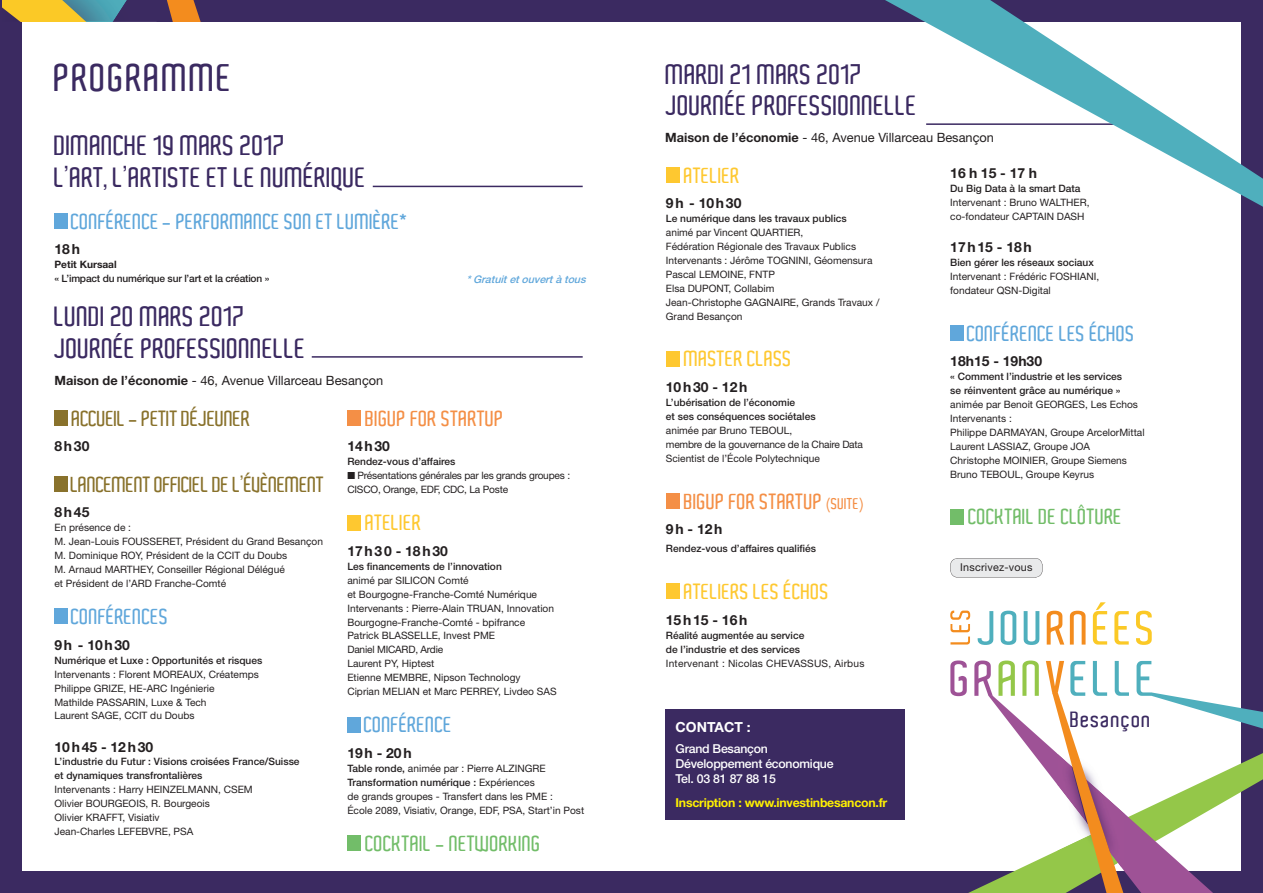
<style>
.page{position:relative;width:1263px;height:893px;background:#fff}
.page>*{position:absolute;margin:0;border:0;box-sizing:border-box;transform-origin:0 0}
.t1{font:600 37.5px "Aldo";letter-spacing:.04em;color:#3b2a61}
.t2{font:600 27.15px/31.7px "Aldo";color:#3b2a61}
.t3{font:600 21.45px "Aldo";letter-spacing:.04em;color:#3b2a61}
.t4{font:600 21px "Aldo";color:#60a7db}
.t5{font:600 21px "Aldo";letter-spacing:-.025em;color:#89722c}
.t6{font:600 21px "Aldo";color:#fec830}
.t7{font:600 21px "Aldo";color:#f48f46}
.t8{font:600 21px "Aldo";color:#72bd69}
.t9{font:700 13.95px "Helvetica Neue";color:#231f20}
.t10{font:700 13.95px "Helvetica Neue";color:#fff}
.t11{font:12.75px "Helvetica Neue";color:#231f20}
.t12{font:500 12.3px/15px "Helvetica Neue";letter-spacing:-.02em;color:#fff}
.t13{font:700 12.3px "Helvetica Neue";letter-spacing:-.02em;color:#fff101}
.t14{font:10.8px "Helvetica Neue";letter-spacing:.02em;color:#231f20}
.t15{font:italic 500 10.5px "Helvetica Neue";color:#60a7db}
.t16{font:10.2px/14px "Helvetica Neue";color:#231f20}
.t17{font:500 10.2px/14px "Helvetica Neue";color:#231f20}
.t18{font:10.2px/14px "Helvetica Neue";letter-spacing:-.02em;color:#231f20}
.t19{font:500 10.2px "Helvetica Neue";letter-spacing:-.02em;color:#231f20}
.t20{font:10.2px "Helvetica Neue";letter-spacing:.02em;color:#231f20}
.t21{font:700 10.2px "Helvetica Neue";color:#231f20}
.s1{font-weight:700}
.s2{font-weight:500}
.s3{font-size:15px}
</style>
<div class="page">
<div style="left:0;top:872px;width:1263px;height:21px;background:#3b2a61"></div>
<div style="left:0;top:0;width:1263px;height:21px;background:#3b2a61"></div>
<div style="left:0;top:17px;width:21px;height:870px;background:#3b2a61"></div>
<div style="left:1242px;top:0;width:21px;height:893px;background:#3b2a61"></div>
<svg style="left:950px;top:558px;width:92px;height:19px;background:#e5e5e6"></svg>
<div style="left:54px;top:410px;width:14px;height:15px;background:#89722c"></div>
<div style="left:54px;top:476px;width:14px;height:16px;background:#89722c"></div>
<div style="left:54px;top:608px;width:14px;height:16px;background:#60a7db"></div>
<div style="left:347px;top:410px;width:14px;height:15px;background:#f48f46"></div>
<div style="left:347px;top:515px;width:14px;height:15px;background:#fec830"></div>
<div style="left:347px;top:717px;width:14px;height:15px;background:#60a7db"></div>
<div style="left:347px;top:836px;width:14px;height:15px;background:#72bd69"></div>
<div style="left:54px;top:213px;width:14px;height:16px;background:#60a7db"></div>
<div style="left:666px;top:493px;width:13px;height:16px;background:#f48f46"></div>
<div style="left:666px;top:584px;width:13px;height:15px;background:#fec830"></div>
<div style="left:950px;top:509px;width:13px;height:15px;background:#72bd69"></div>
<svg style="left:312px;top:356px;width:271px;height:2px"></svg>
<svg style="left:373px;top:186px;width:210px;height:1px"></svg>
<svg style="left:2px;top:0;width:296px;height:22px"></svg>
<svg style="left:978px;top:611px;width:15px;height:34px"></svg>
<svg style="left:1001px;top:611px;width:15px;height:34px"></svg>
<svg style="left:1024px;top:611px;width:15px;height:34px"></svg>
<svg style="left:1047px;top:611px;width:17px;height:34px"></svg>
<svg style="left:1070px;top:611px;width:15px;height:34px"></svg>
<svg style="left:1093px;top:602px;width:14px;height:43px"></svg>
<svg style="left:1114px;top:611px;width:15px;height:34px"></svg>
<svg style="left:1136px;top:611px;width:16px;height:34px"></svg>
<svg style="left:950px;top:611px;width:20px;height:33px"></svg>
<svg style="left:950px;top:660px;width:313px;height:233px"></svg>
<div style="left:665px;top:709px;width:240px;height:110px;background:#3b2a61"></div>
<svg style="left:658px;top:0;width:605px;height:378px"></svg>
<h1 class="t1" style="left:55px;top:57px;width:179px">PROGRAMME</h1>
<h2 class="t2" style="left:54px;top:130px;width:313px">DIMANCHE 19 MARS 2017<br>L’ART, L’ARTISTE ET LE NUMÉRIQUE</h2>
<h3 class="t4" style="left:71px;top:209px;width:338px">CONFÉRENCE - PERFORMANCE SON ET LUMIÈRE*</h3>
<h3 class="t9" style="left:54px;top:241px;width:27px">18 h</h3>
<p class="t21" style="left:54px;top:258px;width:64px">Petit Kursaal</p>
<p class="t19" style="left:54px;top:272px;width:216px">« L’impact du numérique sur l’art et la création »</p>
<h2 class="t2" style="left:54px;top:301px;width:253px">LUNDI 20 MARS 2017<br>JOURNÉE PROFESSIONNELLE</h2>
<p class="t11" style="left:54px;top:373px;width:330px"><span class="s1">Maison de l’économie</span> - 46, Avenue Villarceau Besançon</p>
<p class="t15" style="left:466px;top:272px;width:124px">*Gratuitetouvertàtous</p>
<h3 class="t5" style="left:72px;top:406px;width:180px">ACCUEIL - PETIT DÉJEUNER</h3>
<h3 class="t9" style="left:54px;top:438px;width:36px">8 h 30</h3>
<h3 class="t5" style="left:71px;top:472px;width:255px">LANCEMENT OFFICIEL DE L’ÉVÈNEMENT</h3>
<h3 class="t9" style="left:54px;top:504px;width:36px">8 h 45</h3>
<p class="t16" style="left:54px;top:520px;width:270px">En présence de :<br>M. Jean-Louis FOUSSERET, Président du Grand Besançon M. Dominique ROY, Président de la CCIT du Doubs<br>M. Arnaud MARTHEY, Conseiller Régional Délégué<br>et Président de l’ARD Franche-Comté</p>
<h3 class="t4" style="left:71px;top:605px;width:99px">CONFÉRENCES</h3>
<h3 class="t9" style="left:54px;top:636px;width:77px">9 h - 10 h 30</h3>
<p class="t17" style="left:54px;top:653px;width:209px">Numérique et Luxe : Opportunités et risques</p>
<p class="t16" style="left:54px;top:667px;width:206px">Intervenants : Florent MOREAUX, Créatemps Philippe GRIZE, HE-ARC Ingénierie<br>Mathilde PASSARIN, Luxe &amp; Tech<br>Laurent SAGE, CCIT du Doubs</p>
<h3 class="t9" style="left:54px;top:738px;width:100px">10 h 45 - 12 h 30</h3>
<p class="t17" style="left:54px;top:755px;width:247px">L’industrie du Futur : Visions croisées France/Suisse et dynamiques transfrontalières</p>
<p class="t16" style="left:54px;top:782px;width:200px">Intervenants : Harry HEINZELMANN, CSEM<br>Olivier BOURGEOIS, R. Bourgeois<br>Olivier KRAFFT, Visiativ<br>Jean-Charles LEFEBVRE, PSA</p>
<h3 class="t7" style="left:366px;top:406px;width:140px">BIGUP FOR STARTUP</h3>
<h3 class="t9" style="left:347px;top:438px;width:44px">14 h 30</h3>
<p class="t17" style="left:347px;top:454px;width:110px">Rendez-vous d’affaires</p>
<p class="t18" style="left:347px;top:468px;width:224px">■ Présentations générales par les grands groupes :<br>CISCO, Orange, EDF, CDC, La Poste</p>
<h3 class="t6" style="left:366px;top:511px;width:58px">ATELIER</h3>
<h3 class="t9" style="left:347px;top:542px;width:102px">17 h 3 0 - 18 h 30</h3>
<p class="t17" style="left:347px;top:559px;width:156px">Les financements de l’innovation</p>
<p class="t16" style="left:347px;top:573px;width:211px">animé par SILICON Comté<br>et Bourgogne-Franche-Comté Numérique Intervenants : Pierre-Alain TRUAN, Innovation Bourgogne-Franche-Comté - bpifrance Patrick BLASSELLE, Invest PME<br>Daniel MICARD, Ardie<br>Laurent PY, Hiptest<br>Etienne MEMBRE, Nipson Technology<br>Ciprian MELIAN et Marc PERREY, Livdeo SAS</p>
<h3 class="t4" style="left:364px;top:713px;width:90px">CONFÉRENCE</h3>
<h3 class="t9" style="left:347px;top:745px;width:66px">19 h - 20 h</h3>
<p class="t16" style="left:347px;top:761px;width:238px"><span class="s2">Table ronde,</span> animée par : Pierre ALZINGRE <span class="s2">Transformation numérique :</span> Expériences<br>de grands groupes - Transfert dans les PME :<br>École 2089, Visiativ, Orange, EDF, PSA, Start’in Post</p>
<h3 class="t8" style="left:366px;top:832px;width:177px">COCKTAIL - NETWORKING</h3>
<h2 class="t2" style="left:666px;top:59px;width:253px">MARDI 21 MARS 2017<br>JOURNÉE PROFESSIONNELLE</h2>
<p class="t11" style="left:665px;top:130px;width:330px"><span class="s1">Maison de l’économie</span> - 46, Avenue Villarceau Besançon</p>
<h3 class="t6" style="left:684px;top:163px;width:58px">ATELIER</h3>
<h3 class="t9" style="left:666px;top:195px;width:77px">9 h - 10 h 30</h3>
<p class="t17" style="left:666px;top:212px;width:182px">Le numérique dans les travaux publics</p>
<p class="t16" style="left:666px;top:225px;width:215px">animé par Vincent QUARTIER,<br>Fédération Régionale des Travaux Publics<br>Intervenants : Jérôme TOGNINI, Géomensura<br>Pascal LEMOINE, FNTP<br>Elsa DUPONT, Collabim<br>Jean-Christophe GAGNAIRE, Grands Travaux /<br>Grand Besançon</p>
<h3 class="t6" style="left:684px;top:347px;width:110px">MASTER CLASS</h3>
<h3 class="t9" style="left:666px;top:379px;width:83px">10 h 30 - 12 h</h3>
<p class="t17" style="left:666px;top:395px;width:151px">L’ubérisation de l’économie<br>et ses conséquences sociétales</p>
<p class="t16" style="left:666px;top:423px;width:199px">animée par Bruno TEBOUL,<br>membre de la gouvernance de la Chaire Data<br>Scientist de l’École Polytechnique</p>
<h3 class="t7" style="left:684px;top:489px;width:181px">BIGUP FOR STARTUP <span class="s3">(SUITE)</span></h3>
<h3 class="t9" style="left:666px;top:521px;width:58px">9 h - 12 h</h3>
<p class="t17" style="left:666px;top:541px;width:152px">Rendez-vous d’affaires qualifiés</p>
<h3 class="t6" style="left:684px;top:580px;width:147px">ATELIERS LES ÉCHOS</h3>
<h3 class="t9" style="left:666px;top:611px;width:83px">15 h 15 - 16 h</h3>
<p class="t17" style="left:666px;top:628px;width:140px">Réalité augmentée au service de l’industrie et des services</p>
<p class="t20" style="left:666px;top:657px;width:200px">Intervenant : Nicolas CHEVASSUS, Airbus</p>
<h3 class="t9" style="left:950px;top:165px;width:88px">16 h 15 - 17 h</h3>
<p class="t17" style="left:950px;top:181px;width:132px">Du Big Data à la smart Data</p>
<p class="t16" style="left:950px;top:195px;width:141px">Intervenant : Bruno WALTHER, co-fondateur CAPTAIN DASH</p>
<h3 class="t9" style="left:950px;top:238px;width:83px">17 h 15 - 18 h</h3>
<p class="t17" style="left:950px;top:255px;width:145px">Bien gérer les réseaux sociaux</p>
<p class="t16" style="left:950px;top:269px;width:150px">Intervenant : Frédéric FOSHIANI, fondateur QSN-Digital</p>
<h3 class="t4" style="left:967px;top:321px;width:169px">CONFÉRENCE LES ÉCHOS</h3>
<h3 class="t9" style="left:950px;top:353px;width:93px">18h15 - 19h30</h3>
<p class="t17" style="left:950px;top:369px;width:173px">« Comment l’industrie et les services se réinventent grâce au numérique »</p>
<p class="t16" style="left:950px;top:397px;width:196px">animée par Benoit GEORGES, Les Echos<br>Intervenants :<br>Philippe DARMAYAN, Groupe ArcelorMittal<br>Laurent LASSIAZ, Groupe JOA<br>Christophe MOINIER, Groupe Siemens<br>Bruno TEBOUL, Groupe Keyrus</p>
<h3 class="t8" style="left:968px;top:505px;width:156px">COCKTAIL DE CLÔTURE</h3>
<p class="t14" style="left:960px;top:561px;width:74px">Inscrivez-vous</p>
<h3 class="t10" style="left:676px;top:718px;width:76px">CONTACT :</h3>
<h3 class="t3" style="left:1070px;top:708px;width:82px">Besançon</h3>
<p class="t12" style="left:676px;top:741px;width:160px">Grand Besançon<br>Développement économique<br>Tel. 03 81 87 88 15</p>
<p class="t13" style="left:676px;top:795px;width:213px">Inscription : www.investinbesancon.fr</p>
</div>
